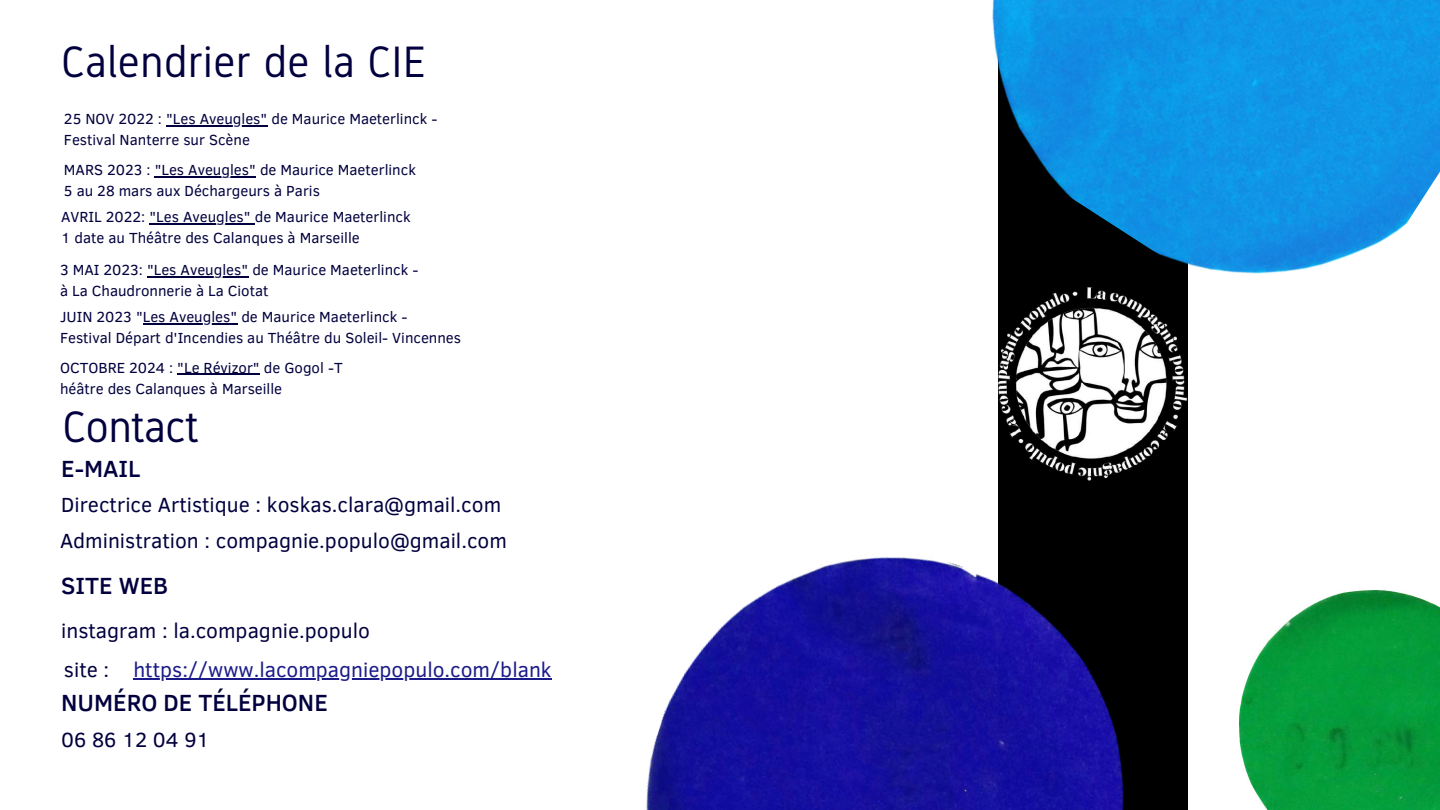
<style>
.page{position:relative;width:1440px;height:810px;background:#fff}
.page>*{position:absolute;margin:0;border:0;box-sizing:border-box;transform-origin:0 0}
.t1{font:44px "Gidole";color:#02003e}
.t2{font:44px "Gidole";letter-spacing:-.02em;color:#02003e}
.t3{font:500 24px "Clear Sans";color:#02003e}
.t4{font:21px "Clear Sans";color:#02003e}
.t5{font:21px "Clear Sans";color:#1a1a88}
.t6{font:15px/21px "Clear Sans";color:#02003e}
</style>
<div class="page">
<img style="left:998px;top:358px;width:190px;height:123px">
<img style="left:1239px;top:591px;width:201px;height:219px">
<img style="left:646px;top:493px;width:540px;height:317px">
<hr style="left:166px;top:125px;width:101px;height:2px;background:#02003e">
<hr style="left:155px;top:176px;width:101px;height:1px;background:#02003e">
<hr style="left:149px;top:223px;width:106px;height:1px;background:#02003e">
<hr style="left:147px;top:276px;width:101px;height:1px;background:#02003e">
<hr style="left:143px;top:323px;width:94px;height:2px;background:#02003e">
<img style="left:992px;top:0;width:448px;height:358px">
<hr style="left:133px;top:678px;width:419px;height:2px;background:#1a1a88">
<hr style="left:177px;top:374px;width:83px;height:1px;background:#02003e">
<h1 class="t1" style="left:61px;top:37px;width:367px">Calendrier de la CIE</h1>
<p class="t6" style="left:64px;top:108px;width:375px">25 NOV 2022 : "Les Aveugles" de Maurice Maeterlinck -<br>Festival Nanterre sur Scène</p>
<p class="t6" style="left:64px;top:159px;width:354px">MARS 2023 : "Les Aveugles" de Maurice Maeterlinck<br>5 au 28 mars aux Déchargeurs à Paris</p>
<p class="t6" style="left:61px;top:206px;width:351px">AVRIL 2022: "Les Aveugles" de Maurice Maeterlinck<br>1 date au Théâtre des Calanques à Marseille</p>
<p class="t6" style="left:60px;top:259px;width:360px">3 MAI 2023: "Les Aveugles" de Maurice Maeterlinck - à La Chaudronnerie à La Ciotat</p>
<p class="t6" style="left:60px;top:306px;width:403px">JUIN 2023 "Les Aveugles" de Maurice Maeterlinck -<br>Festival Départ d'Incendies au Théâtre du Soleil- Vincennes</p>
<p class="t6" style="left:60px;top:356px;width:284px">OCTOBRE 2024 : "Le Révizor" de Gogol -T héâtre des Calanques à Marseille</p>
<h1 class="t2" style="left:63px;top:402px;width:138px">Contact</h1>
<h2 class="t3" style="left:61px;top:451px;width:81px">E-MAIL</h2>
<h3 class="t4" style="left:61px;top:489px;width:441px">Directrice Artistique : koskas.clara@gmail.com</h3>
<h3 class="t4" style="left:60px;top:525px;width:448px">Administration : compagnie.populo@gmail.com</h3>
<h2 class="t3" style="left:61px;top:568px;width:109px">SITE WEB</h2>
<h3 class="t4" style="left:61px;top:615px;width:310px">instagram : la.compagnie.populo</h3>
<h3 class="t4" style="left:64px;top:654px;width:47px">site :</h3>
<h3 class="t5" style="left:133px;top:654px;width:420px">https://www.lacompagniepopulo.com/blank</h3>
<h2 class="t3" style="left:61px;top:686px;width:268px">NUMÉRO DE TÉLÉPHONE</h2>
<h3 class="t4" style="left:61px;top:725px;width:150px">06 86 12 04 91</h3>
</div>
